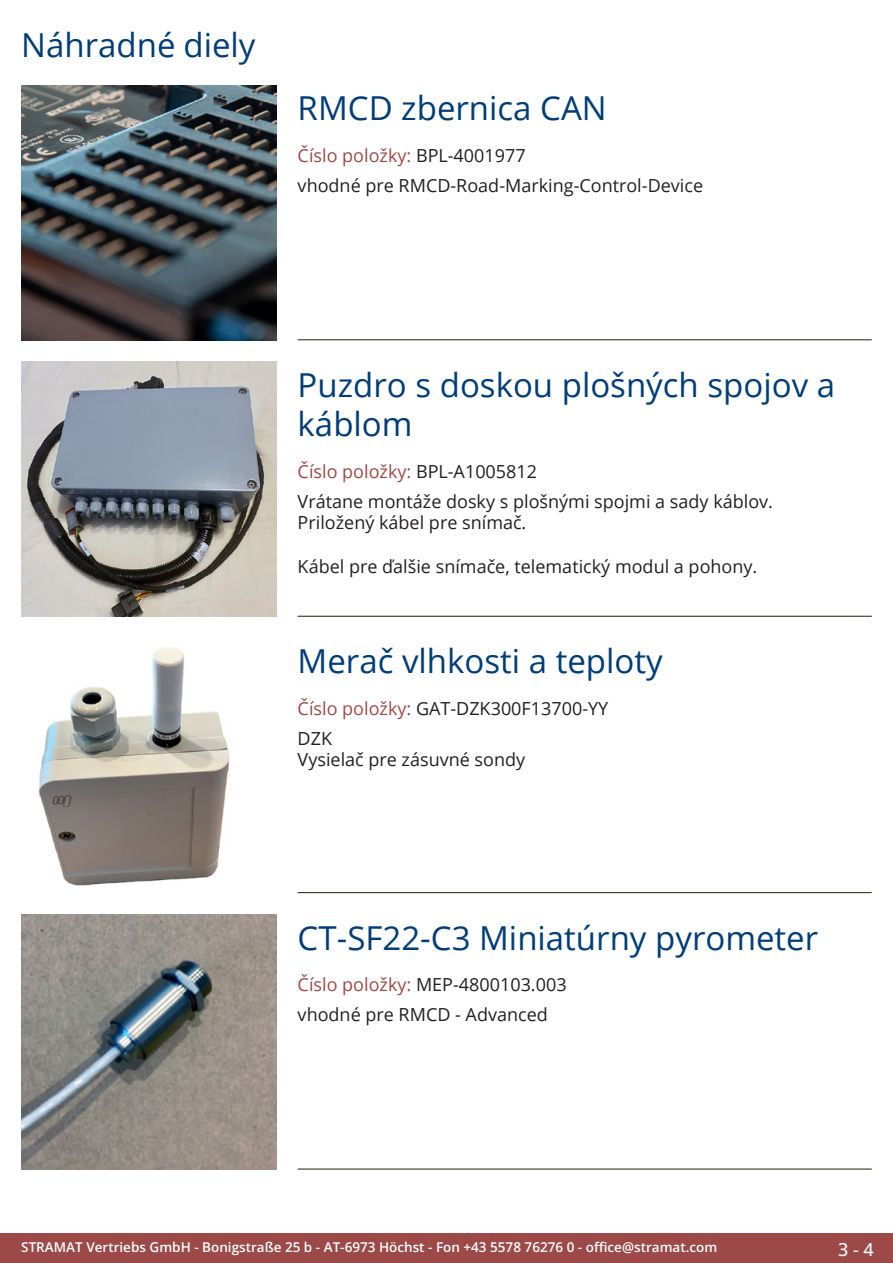
<style>
.page{position:relative;width:893px;height:1263px;background:#fff}
.page>*{position:absolute;margin:0;border:0;box-sizing:border-box;transform-origin:0 0}
.Produkttitel{font:33px/39.6px "Open Sans";color:#003d78}
.RastTitel{font:33px "Open Sans";color:#003d78}
.Beschreibung_Text{font:18px/21.6px "Open Sans";color:#231f20}
.TechDaten_Überschrif{font:18px "Open Sans";color:#231f20}
.TechDaten_Überschrif-2{font:18px "Open Sans";color:#9c4948}
.t1{font:500 18px "Open Sans";color:#fff}
.t2{font:600 13.5px "Open Sans";color:#fff}
.s1{color:#231f20}
.s2{color:#9c4948}
</style>
<div class="page">
<div style="left:0;top:1233px;width:893px;height:30px;background:#9c4948"></div>
<hr style="left:298px;top:340px;width:574px;height:1px;background:#201d08">
<hr style="left:298px;top:616px;width:574px;height:1px;background:#201d08">
<hr style="left:298px;top:892px;width:574px;height:1px;background:#201d08">
<hr style="left:298px;top:1169px;width:574px;height:1px;background:#201d08">
<img style="left:21px;top:85px;width:255px;height:255px">
<img style="left:21px;top:361px;width:255px;height:256px">
<img style="left:38px;top:647px;width:192px;height:239px">
<img style="left:21px;top:914px;width:255px;height:255px">
<p class="RastTitel" style="left:21px;top:22px;width:236px">Náhradné diely</p>
<p class="Produkttitel" style="left:298px;top:88px;width:311px">RMCD zbernica CAN</p>
<p class="TechDaten_Überschrif-2" style="left:298px;top:143px;width:230px">Číslo položky: <span class="s1">BPL-4001977</span></p>
<p class="Beschreibung_Text" style="left:298px;top:174px;width:407px">vhodné pre RMCD-Road-Marking-Control-Device</p>
<p class="Produkttitel" style="left:298px;top:364px;width:539px">Puzdro s doskou plošných spojov a káblom</p>
<p class="TechDaten_Überschrif-2" style="left:298px;top:459px;width:241px">Číslo položky: <span class="s1">BPL-A1005812</span></p>
<p class="Beschreibung_Text" style="left:298px;top:490px;width:477px">Vrátane montáže dosky s plošnými spojmi a sady káblov.<br>Priložený kábel pre snímač.</p>
<p class="Beschreibung_Text" style="left:298px;top:555px;width:461px">Kábel pre ďalšie snímače, telematický modul a pohony.</p>
<p class="Produkttitel" style="left:298px;top:640px;width:367px">Merač vlhkosti a teploty</p>
<p class="TechDaten_Überschrif" style="left:298px;top:696px;width:312px"><span class="s2">Číslo položky:</span> GAT-DZK300F13700-YY</p>
<p class="Beschreibung_Text" style="left:298px;top:727px;width:229px">DZK<br>Vysielač pre zásuvné sondy</p>
<p class="Produkttitel" style="left:298px;top:917px;width:522px">CT-SF22-C3 Miniatúrny pyrometer</p>
<p class="TechDaten_Überschrif" style="left:298px;top:972px;width:270px"><span class="s2">Číslo položky:</span> MEP-4800103.003</p>
<p class="Beschreibung_Text" style="left:298px;top:1003px;width:252px">vhodné pre RMCD - Advanced</p>
<p class="t2" style="left:21px;top:1238px;width:698px">STRAMAT Vertriebs GmbH - Bonigstraße 25 b - AT-6973 Höchst - Fon +43 5578 76276 0 - office@stramat.com</p>
<p class="t1" style="left:838px;top:1237px;width:37px">3 - 4</p>
</div>
